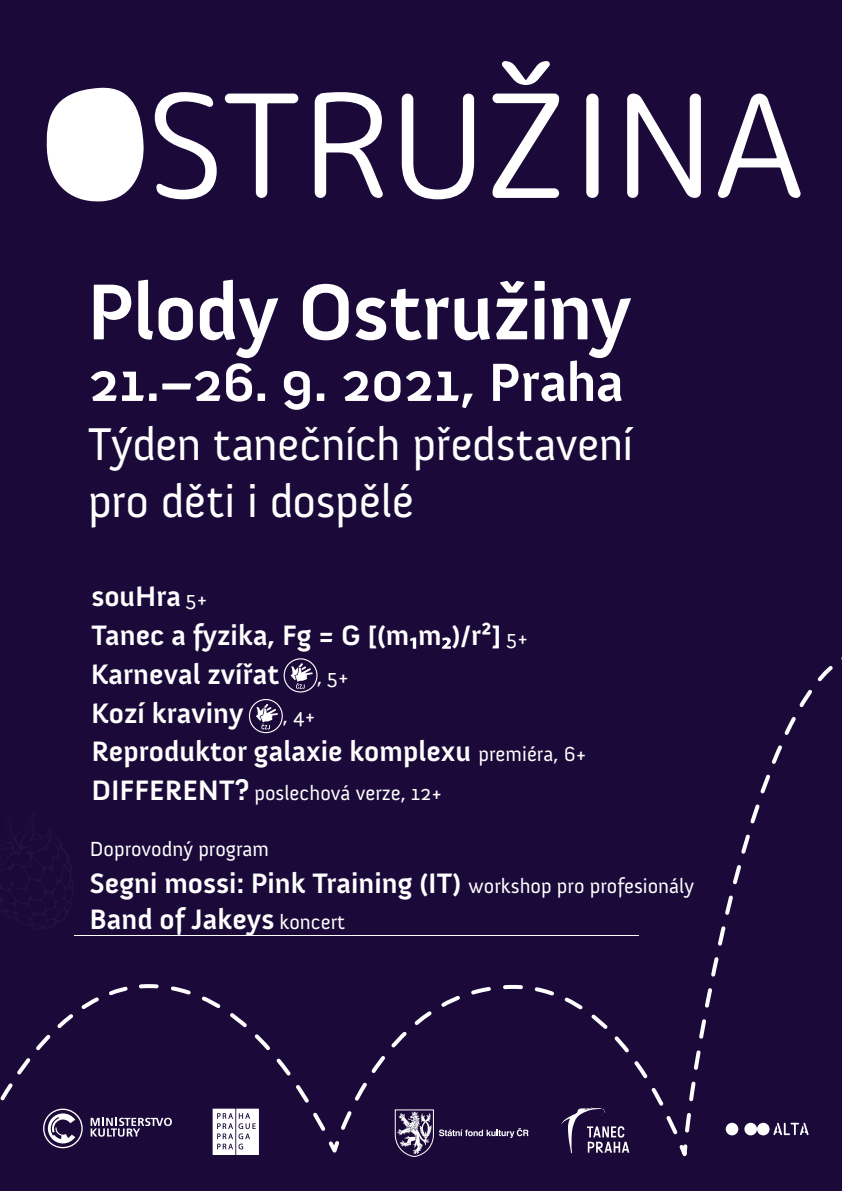
<style>
.page{position:relative;width:842px;height:1191px;background:#1b0a39}
.page>*{position:absolute;margin:0;border:0;box-sizing:border-box;transform-origin:0 0}
.t1{font:700 81px "Anivers";letter-spacing:-.015em;color:#fff}
.t2{font:700 55px "Anivers";letter-spacing:-.01em;color:#fff}
.t3{font:47px/56.4px "Anivers";letter-spacing:-.01em;color:#fff}
.t4{font:700 28.8px/36.6px "Anivers";color:#fff}
.t5{font:20.9px "Anivers";color:#fff}
.s1{font-weight:400;font-size:20.9px}
.s2{font-weight:700;font-size:28.8px}
</style>
<div class="page">
<svg style="left:46px;top:87px;width:98px;height:115px"></svg>
<svg style="left:155px;top:92px;width:62px;height:107px"></svg>
<svg style="left:225px;top:94px;width:73px;height:104px"></svg>
<svg style="left:315px;top:92px;width:68px;height:106px"></svg>
<svg style="left:402px;top:94px;width:72px;height:105px"></svg>
<svg style="left:492px;top:61px;width:67px;height:137px"></svg>
<svg style="left:586px;top:94px;width:12px;height:104px"></svg>
<svg style="left:627px;top:94px;width:74px;height:104px"></svg>
<svg style="left:718px;top:94px;width:83px;height:104px"></svg>
<svg style="left:410px;top:637px;width:6px;height:12px"></svg>
<svg style="left:442px;top:637px;width:9px;height:12px"></svg>
<svg style="left:0;top:657px;width:842px;height:500px"></svg>
<svg style="left:0;top:813px;width:74px;height:117px"></svg>
<h1 class="t1" style="left:87px;top:268px;width:546px">Plody Ostružiny</h1>
<h2 class="t2" style="left:88px;top:352px;width:537px">21.–26. 9. 2021, Praha</h2>
<h3 class="t3" style="left:88px;top:417px;width:547px">Týden tanečních představení pro děti i dospělé</h3>
<p class="t4" style="left:91px;top:578px;width:118px">souHra <span class="s1">5+</span></p>
<p class="t4" style="left:91px;top:617px;width:439px">Tanec a fyzika, Fg = G [(m m )/r²] <span class="s1">5+</span></p>
<p class="t4" style="left:91px;top:656px;width:260px">Karneval zvířat <span class="s1">, 5+</span></p>
<p class="t4" style="left:91px;top:695px;width:154px">Kozí kraviny</p>
<p class="t5" style="left:283px;top:705px;width:35px">, 4+</p>
<p class="t4" style="left:91px;top:734px;width:497px">Reproduktor galaxie komplexu <span class="s1">premiéra, 6+</span></p>
<p class="t5" style="left:91px;top:781px;width:353px"><span class="s2">DIFFERENT?</span> poslechová verze, 12+</p>
<p class="t5" style="left:90px;top:837px;width:181px">Doprovodný program</p>
<p class="t4" style="left:89px;top:865px;width:606px">Segni mossi: Pink Training (IT) <span class="s1">workshop pro profesionály<br></span>Band of Jakeys <span class="s1">koncert</span></p>
</div>
